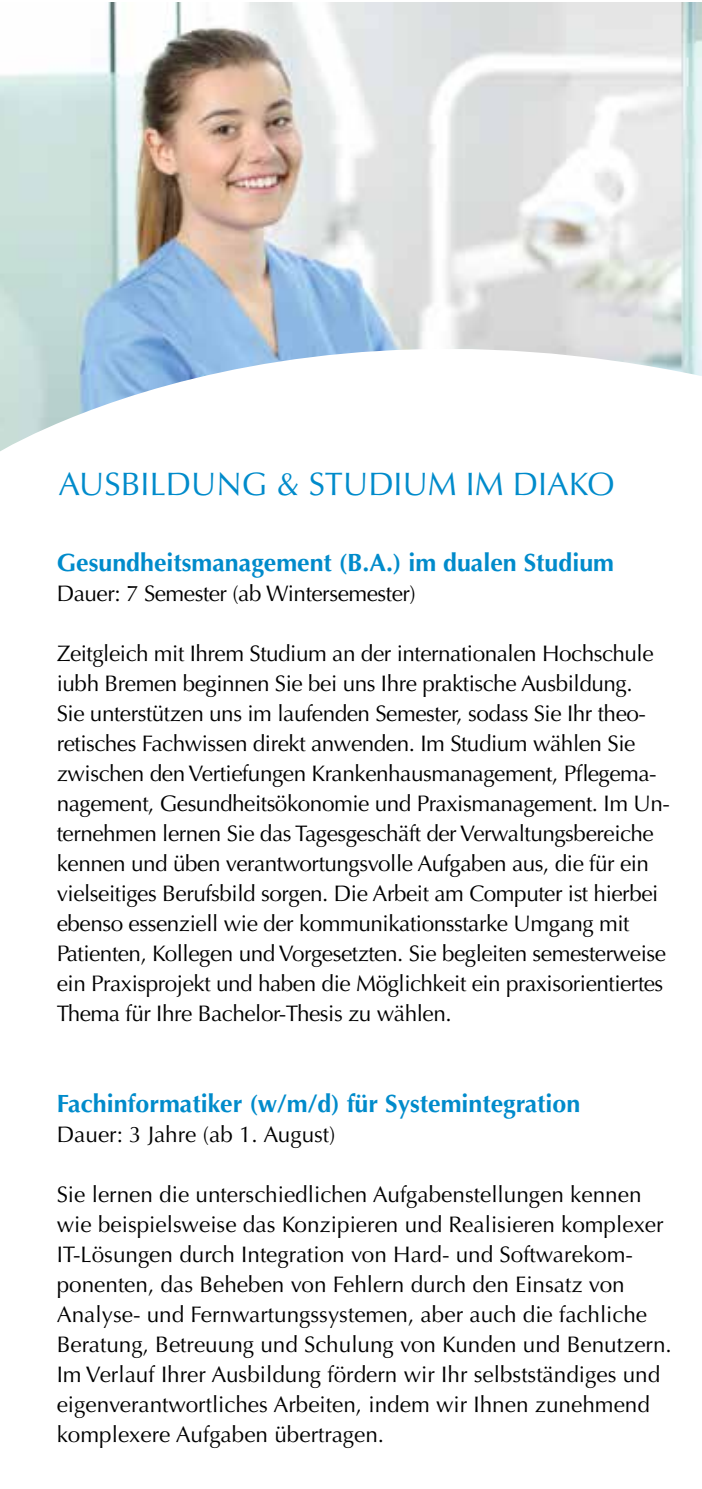
<style>
.page{position:relative;width:702px;height:1489px;background:#fff}
.page>*{position:absolute;margin:0;border:0;box-sizing:border-box;transform-origin:0 0}
.t1{font:32.5px "Optima";color:#008bcb}
.t2{font:700 25px "Optima";color:#008bcb}
.t3{font:22.5px/30px "Optima";letter-spacing:-.02em;color:#000}
.t4{font:22.5px/30px "Optima";color:#000}
</style>
<div class="page">
<img style="left:0;top:3px;width:702px;height:315px">
<svg style="left:0;top:318px;width:702px;height:133px"></svg>
<h1 class="t1" style="left:58px;top:464px;width:557px">AUSBILDUNG &amp; STUDIUM IM DIAKO</h1>
<p class="t2" style="left:57px;top:548px;width:559px">Gesundheitsmanagement (B.A.) im dualen Studium</p>
<p class="t3" style="left:57px;top:579px;width:360px">Dauer: 7 Semester (ab Wintersemester)</p>
<p class="t3" style="left:57px;top:639px;width:615px">Zeitgleich mit Ihrem Studium an der internationalen Hochschule iubh Bremen beginnen Sie bei uns Ihre praktische Ausbildung.<br>Sie unterstützen uns im laufenden Semester, sodass Sie Ihr theo&shy;retisches Fachwissen direkt anwenden. Im Studium wählen Sie zwischen den Vertiefungen Krankenhausmanagement, Pflegema&shy;nagement, Gesundheitsökonomie und Praxismanagement. Im Un&shy;ternehmen lernen Sie das Tagesgeschäft der Verwaltungsbereiche kennen und üben verantwortungsvolle Aufgaben aus, die für ein vielseitiges Berufsbild sorgen. Die Arbeit am Computer ist hierbei ebenso essenziell wie der kommunikationsstarke Umgang mit Patienten, Kollegen und Vorgesetzten. Sie begleiten semesterweise ein Praxisprojekt und haben die Möglichkeit ein praxisorientiertes Thema für Ihre Bachelor-Thesis zu wählen.</p>
<p class="t2" style="left:57px;top:1088px;width:525px">Fachinformatiker (w/m/d) für Systemintegration</p>
<p class="t4" style="left:57px;top:1119px;width:280px">Dauer: 3 Jahre (ab 1. August)</p>
<p class="t4" style="left:57px;top:1179px;width:616px">Sie lernen die unterschiedlichen Aufgabenstellungen kennen wie beispielsweise das Konzipieren und Realisieren komplexer IT-Lösungen durch Integration von Hard- und Softwarekom&shy;ponenten, das Beheben von Fehlern durch den Einsatz von Analyse- und Fernwartungssystemen, aber auch die fachliche Beratung, Betreuung und Schulung von Kunden und Benutzern.<br>Im Verlauf Ihrer Ausbildung fördern wir Ihr selbstständiges und eigenverantwortliches Arbeiten, indem wir Ihnen zunehmend komplexere Aufgaben übertragen.</p>
</div>
